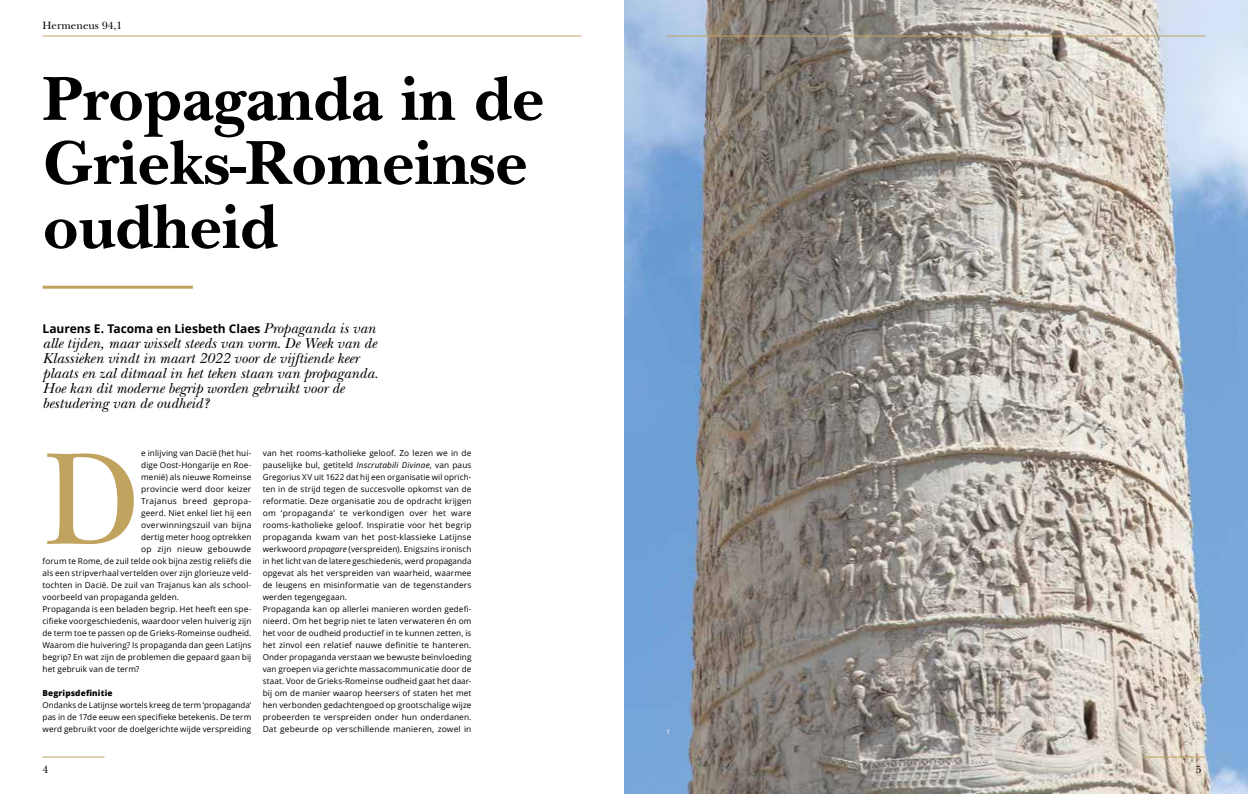
<style>
.page{position:relative;width:1248px;height:794px;background:#fff}
.page>*{position:absolute;margin:0;border:0;box-sizing:border-box;transform-origin:0 0}
.t1{font:136.8px "New Baskerville";color:#c1a360;scale:.96 1}
.t2{font:700 65px/64px "New Baskerville";color:#000}
.t3{font:italic 15px/15px "New Baskerville";color:#000}
.t4{font:700 12px "Open Sans";letter-spacing:-.005em;color:#000}
.t5{font:11px "New Baskerville";color:#000}
.t6{font:8.2px/12px "Open Sans";letter-spacing:.015em;color:#000;text-align:justify}
.t7{font:8.2px "Open Sans";letter-spacing:.035em;color:#000}
.t8{font:800 8.2px "Open Sans";letter-spacing:.02em;color:#000}
.t9{font:6.5px "Open Sans";color:#fff}
.s1{font-family:"New Baskerville";font-weight:400;font-style:italic;font-size:15px}
.s2{font-style:italic}
</style>
<div class="page">
<img style="left:624px;top:0;width:623px;height:794px">
<hr style="left:43px;top:286px;width:150px;height:3px;background:#c1a360">
<hr style="left:43px;top:757px;width:62px;height:1px;background:#c1a360">
<hr style="left:1143px;top:757px;width:62px;height:1px;background:#c1a360">
<hr style="left:43px;top:36px;width:538px;height:1px;background:#c1a360">
<hr style="left:666px;top:36px;width:539px;height:1px;background:#c1a360">
<h3 class="t5" style="left:43px;top:19px;width:81px">Hermeneus 94,1</h3>
<h2 class="t2" style="left:43px;top:67px;width:503px">Propaganda in de<br>Grieks-Romeinse oudheid</h2>
<h3 class="t4" style="left:43px;top:320px;width:334px">Laurens E. Tacoma en Liesbeth Claes <span class="s1">Propaganda is van</span></h3>
<p class="t3" style="left:43px;top:336px;width:337px">alle tijden, maar wisselt steeds van vorm. De Week van de Klassieken vindt in maart 2022 voor de vijftiende keer plaats en zal ditmaal in het teken staan van propaganda.<br>Hoe kan dit moderne begrip worden gebruikt voor de bestudering van de oudheid?</p>
<p class="t6" style="left:141px;top:447px;width:112px">e inlijving van Dacië (het hui-</p>
<p class="t6" style="left:141px;top:459px;width:112px">dige Oost-Hongarije en Roe-</p>
<p class="t6" style="left:141px;top:471px;width:112px">menië) als nieuwe Romeinse</p>
<p class="t6" style="left:141px;top:483px;width:112px">provincie werd door keizer</p>
<p class="t7" style="left:141px;top:495px;width:112px">Trajanus breed gepropa-</p>
<p class="t6" style="left:141px;top:507px;width:112px">geerd. Niet enkel liet hij een</p>
<p class="t6" style="left:141px;top:519px;width:112px">overwinningszuil van bijna</p>
<p class="t6" style="left:141px;top:531px;width:112px">dertig meter hoog optrekken</p>
<p class="t7" style="left:141px;top:543px;width:112px">op zijn nieuw gebouwde</p>
<p class="t6" style="left:43px;top:555px;width:210px">forum te Rome, de zuil telde ook bijna zestig reliëfs die</p>
<p class="t6" style="left:43px;top:567px;width:210px">als een stripverhaal vertelden over zijn glorieuze veld-</p>
<p class="t6" style="left:43px;top:579px;width:210px">tochten in Dacië. De zuil van Trajanus kan als school-</p>
<p class="t6" style="left:43px;top:591px;width:138px">voorbeeld van propaganda gelden.</p>
<p class="t6" style="left:43px;top:603px;width:210px">Propaganda is een beladen begrip. Het heeft een spe-</p>
<p class="t6" style="left:43px;top:615px;width:210px">cifieke voorgeschiedenis, waardoor velen huiverig zijn</p>
<p class="t6" style="left:43px;top:627px;width:210px">de term toe te passen op de Grieks-Romeinse oudheid.</p>
<p class="t6" style="left:43px;top:639px;width:210px">Waarom die huivering? Is propaganda dan geen Latijns</p>
<p class="t6" style="left:43px;top:651px;width:210px">begrip? En wat zijn de problemen die gepaard gaan bij</p>
<p class="t6" style="left:43px;top:663px;width:98px">het gebruik van de term?</p>
<p class="t8" style="left:43px;top:687px;width:71px">Begripsdefinitie</p>
<p class="t6" style="left:43px;top:699px;width:210px">Ondanks de Latijnse wortels kreeg de term ‘propaganda’ pas in de 17de eeuw een specifieke betekenis. De term werd gebruikt voor de doelgerichte wijde verspreiding</p>
<h1 class="t1" style="left:44px;top:420px;width:103px">D</h1>
<p class="t6" style="left:263px;top:447px;width:210px;text-align:left">van het rooms-katholieke geloof. Zo lezen we in de pauselijke bul, getiteld <span class="s2">Inscrutabili Divinae</span>, van paus Gregorius XV uit 1622 dat hij een organisatie wil oprich&shy;ten in de strijd tegen de succesvolle opkomst van de reformatie. Deze organisatie zou de opdracht krijgen om ‘propaganda’ te verkondigen over het ware rooms-katholieke geloof. Inspiratie voor het begrip propaganda kwam van het post-klassieke Latijnse werkwoord <span class="s2">propagare</span> (verspreiden). Enigszins ironisch in het licht van de latere geschiedenis, werd propaganda opgevat als het verspreiden van waarheid, waarmee de leugens en misinformatie van de tegenstanders werden tegengegaan.<br>Propaganda kan op allerlei manieren worden gedefi&shy;nieerd. Om het begrip niet te laten verwateren én om het voor de oudheid productief in te kunnen zetten, is het zinvol een relatief nauwe definitie te hanteren.<br>Onder propaganda verstaan we bewuste beïnvloeding van groepen via gerichte massacommunicatie door de staat. Voor de Grieks-Romeinse oudheid gaat het daar&shy;bij om de manier waarop heersers of staten het met hen verbonden gedachtengoed op grootschalige wijze probeerden te verspreiden onder hun onderdanen.<br>Dat gebeurde op verschillende manieren, zowel in</p>
<p class="t9" style="left:666px;top:727px;width:5px">1</p>
<h3 class="t5" style="left:43px;top:762px;width:7px">4</h3>
<h3 class="t5" style="left:1195px;top:762px;width:7px">5</h3>
</div>
